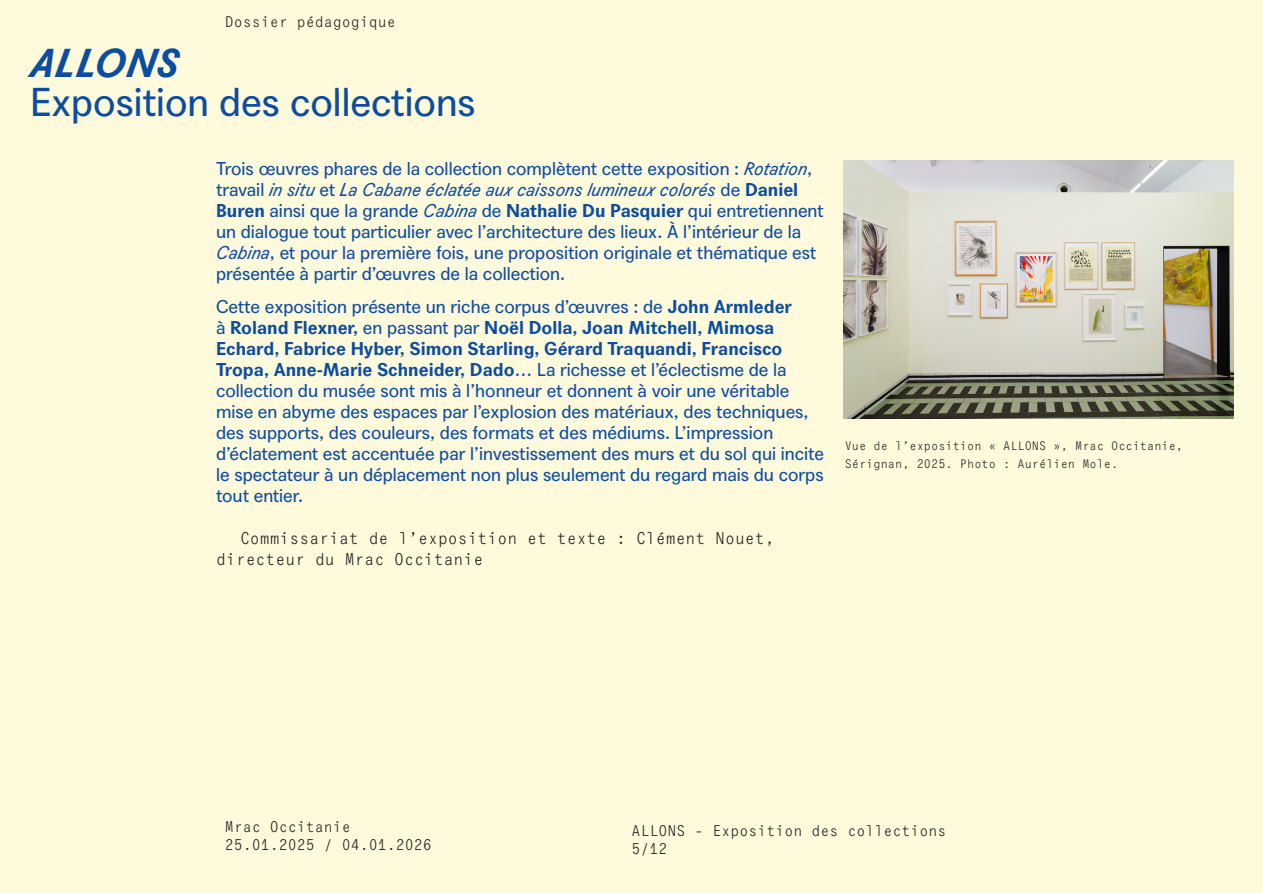
<style>
.page{position:relative;width:1263px;height:893px;background:#fffadc}
.page>*{position:absolute;margin:0;border:0;box-sizing:border-box;transform-origin:0 0}
.Titre{font:39px/39px "Agipo";color:#0d4da1}
.Introduction__Texte_1er_paragraphe{font:18px/21px "Agipo";color:#0d4da1}
._13-16_Reg__suite___texte{font:16.5px/21px "Agipo Mono";color:#231f20}
.t1{font:15px/18px "Agipo Mono";color:#231f20}
.Paratexte__Légendes{font:12px/18px "Agipo Mono";color:#231f20}
.s1{font-weight:700;font-style:italic}
.s2{font-style:italic}
.s3{font-weight:700}
</style>
<div class="page">
<img style="left:843px;top:161px;width:390px;height:258px">
<p class="t1" style="left:225px;top:11px;width:172px">Dossier pédagogique</p>
<p class="Titre" style="left:31px;top:40px;width:446px"><span class="s1">ALLONS<br></span>Exposition des collections</p>
<p class="Introduction__Texte_1er_paragraphe" style="left:216px;top:156px;width:609px">Trois œuvres phares de la collection complètent cette exposition : <span class="s2">Rotation</span>, travail <span class="s2">in situ</span> et <span class="s2">La Cabane éclatée aux caissons lumineux colorés</span> de <span class="s3">Daniel Buren</span> ainsi que la grande <span class="s2">Cabina</span> de <span class="s3">Nathalie Du Pasquier</span> qui entretiennent un dialogue tout particulier avec l’architecture des lieux. À l’intérieur de la <span class="s2">Cabina</span>, et pour la première fois, une proposition originale et thématique est présentée à partir d’œuvres de la collection.</p>
<p class="Introduction__Texte_1er_paragraphe" style="left:216px;top:295px;width:609px">Cette exposition présente un riche corpus d’œuvres : de <span class="s3">John Armleder<br></span>à <span class="s3">Roland Flexner,</span> en passant par <span class="s3">Noël Dolla, Joan Mitchell, Mimosa Echard, Fabrice Hyber, Simon Starling, Gérard Traquandi, Francisco Tropa, Anne-Marie Schneider, Dado</span>… La richesse et l’éclectisme de la collection du musée sont mis à l’honneur et donnent à voir une véritable mise en abyme des espaces par l’explosion des matériaux, des techniques, des supports, des couleurs, des formats et des médiums. L’impression d’éclatement est accentuée par l’investissement des murs et du sol qui incite le spectateur à un déplacement non plus seulement du regard mais du corps tout entier.</p>
<p class="_13-16_Reg__suite___texte" style="left:216px;top:527px;width:560px;text-indent:24px">Commissariat de l’exposition et texte : Clément Nouet, directeur du Mrac Occitanie</p>
<p class="Paratexte__Légendes" style="left:845px;top:436px;width:340px">Vue de l’exposition « ALLONS », Mrac Occitanie,<br>Sérignan, 2025. Photo : Aurélien Mole.</p>
<p class="t1" style="left:225px;top:817px;width:209px">Mrac Occitanie<br>25.01.2025 / 04.01.2026</p>
<p class="t1" style="left:631px;top:820px;width:317px">ALLONS - Exposition des collections<br>5/12</p>
</div>
